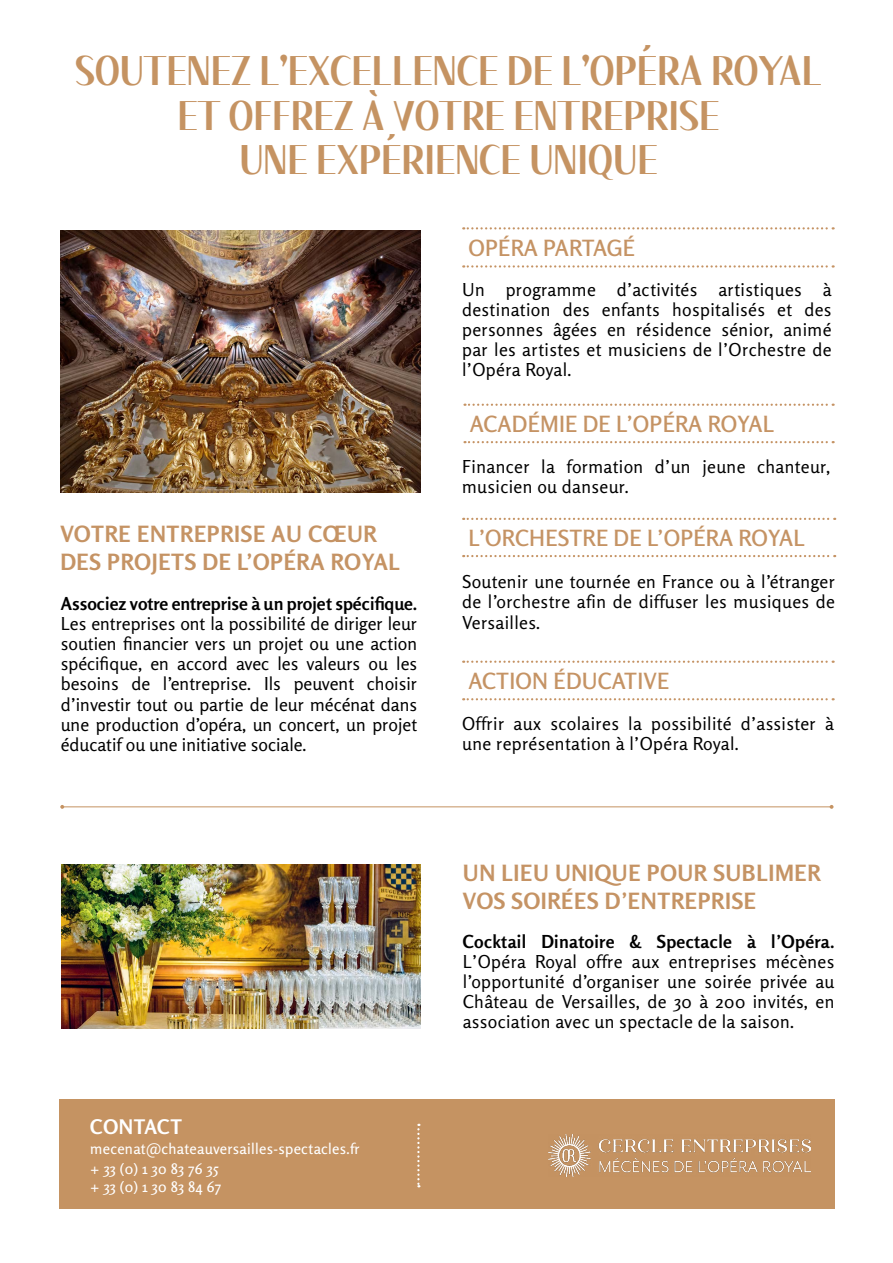
<style>
.page{position:relative;width:893px;height:1263px;background:#fff}
.page>*{position:absolute;margin:0;border:0;box-sizing:border-box;transform-origin:0 0}
.t1{font:700 42.3px/44.5px "Floane";color:#c59362;text-align:center}
.t2{font:700 22.35px/28.7px "Rosario";letter-spacing:.03em;color:#c59364}
.t3{font:22.35px "Rosario";letter-spacing:.01em;color:#c59364}
.t4{font:700 20.1px "Rosario";letter-spacing:.03em;color:#fff}
.t5{font:17.85px/20.1px "Rosario";letter-spacing:.02em;color:#000;text-align:justify}
.t6{font:700 17.85px "Rosario";letter-spacing:.01em;color:#000}
.t7{font:14.85px/19.5px "Rosario";letter-spacing:.02em;color:#fff}
</style>
<div class="page">
<img style="left:62px;top:864px;width:358px;height:164px">
<hr style="left:62px;top:806px;width:770px;height:1px;background:#c59362">
<svg style="left:60px;top:805px;width:4px;height:4px"></svg>
<div style="left:59px;top:1099px;width:775px;height:110px;background:#c59362"></div>
<img style="left:548px;top:1134px;width:262px;height:43px">
<svg style="left:417px;top:1124px;width:3px;height:63px"></svg>
<img style="left:61px;top:230px;width:359px;height:262px">
<svg style="left:463px;top:265px;width:371px;height:3px"></svg>
<svg style="left:463px;top:227px;width:371px;height:2px"></svg>
<svg style="left:464px;top:441px;width:370px;height:2px"></svg>
<svg style="left:464px;top:404px;width:370px;height:2px"></svg>
<svg style="left:463px;top:555px;width:372px;height:2px"></svg>
<svg style="left:463px;top:518px;width:372px;height:2px"></svg>
<svg style="left:463px;top:698px;width:371px;height:2px"></svg>
<svg style="left:463px;top:661px;width:371px;height:2px"></svg>
<h1 class="t1" style="left:75px;top:45px;width:748px">SOUTENEZ L’EXCELLENCE DE L’OPÉRA ROYAL<br>ET OFFREZ À VOTRE ENTREPRISE<br>UNE EXPÉRIENCE UNIQUE</h1>
<p class="t3" style="left:469px;top:230px;width:168px">OPÉRA PARTAGÉ</p>
<p class="t5" style="left:462px;top:278px;width:371px">Un programme d’activités artistiques à destination des enfants hospitalisés et des personnes âgées en résidence sénior, animé par les artistes et musiciens de l’Orchestre de l’Opéra Royal.</p>
<p class="t3" style="left:470px;top:406px;width:306px">ACADÉMIE DE L’OPÉRA ROYAL</p>
<p class="t2" style="left:60px;top:518px;width:341px">VOTRE ENTREPRISE AU CŒUR<br>DES PROJETS DE L’OPÉRA ROYAL</p>
<p class="t6" style="left:61px;top:590px;width:358px">Associez votre entreprise à un projet spécifique.</p>
<p class="t5" style="left:61px;top:613px;width:358px">Les entreprises ont la possibilité de diriger leur soutien financier vers un projet ou une action spécifique, en accord avec les valeurs ou les besoins de l’entreprise. Ils peuvent choisir d’investir tout ou partie de leur mécénat dans une production d’opéra, un concert, un projet éducatif ou une initiative sociale.</p>
<p class="t4" style="left:90px;top:1111px;width:93px">CONTACT</p>
<p class="t7" style="left:90px;top:1138px;width:271px">mecenat@chateauversailles-spectacles.fr + 33 (0) 1 30 83 76 35</p>
<p class="t7" style="left:90px;top:1175px;width:133px">+ 33 (0) 1 30 83 84 67</p>
<p class="t5" style="left:462px;top:455px;width:370px">Financer la formation d’un jeune chanteur, musicien ou danseur.</p>
<p class="t3" style="left:468px;top:520px;width:338px">L’ORCHESTRE DE L’OPÉRA ROYAL</p>
<p class="t5" style="left:462px;top:571px;width:374px">Soutenir une tournée en France ou à l’étranger de l’orchestre afin de diffuser les musiques de Versailles.</p>
<p class="t3" style="left:468px;top:663px;width:202px">ACTION ÉDUCATIVE</p>
<p class="t5" style="left:462px;top:712px;width:373px">Offrir aux scolaires la possibilité d’assister à une représentation à l’Opéra Royal.</p>
<p class="t2" style="left:463px;top:857px;width:359px">UN LIEU UNIQUE POUR SUBLIMER<br>VOS SOIRÉES D’ENTREPRISE</p>
<p class="t6" style="left:463px;top:927px;width:373px">Cocktail Dinatoire &amp; Spectacle à l’Opéra.</p>
<p class="t5" style="left:463px;top:950px;width:373px">L’Opéra Royal offre aux entreprises mécènes l’opportunité d’organiser une soirée privée au Château de Versailles, de 30 à 200 invités, en association avec un spectacle de la saison.</p>
</div>
